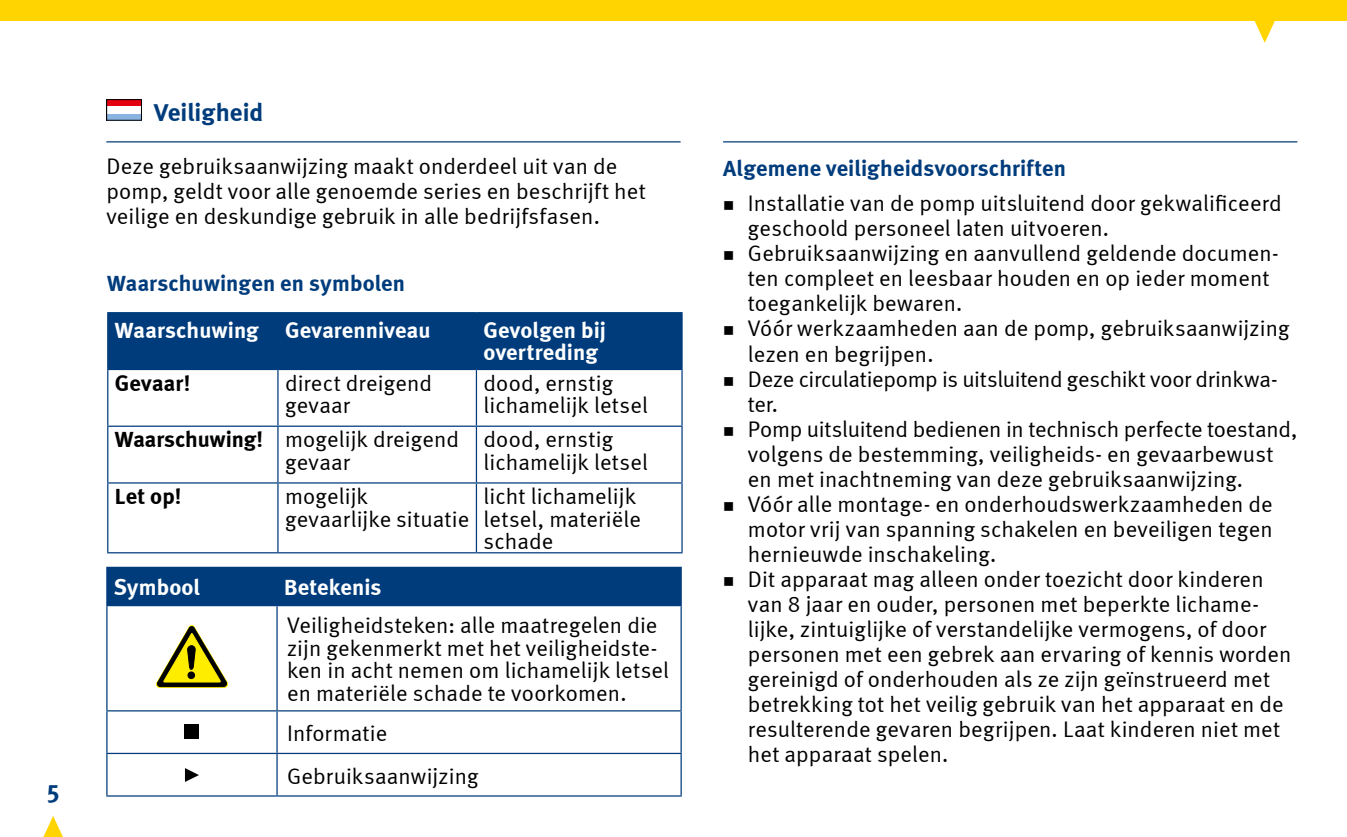
<style>
.page{position:relative;width:1347px;height:837px;background:#fff}
.page>*{position:absolute;margin:0;border:0;box-sizing:border-box;transform-origin:0 0}
.t1{font:700 25px "Meta";color:#003c7c}
.t2{font:25px "Meta Bold LF";color:#003c7c}
.t3{font:22.5px/25px "Meta Normal LF";letter-spacing:.005em;color:#000}
.t4{font:700 22.5px/22.5px "Meta";letter-spacing:.01em;color:#fff}
.t5{font:700 22.5px "Meta";letter-spacing:.01em;color:#003c7c}
.t6{font:22.5px "Meta Bold LF";letter-spacing:.015em;color:#000}
.s1{font-family:"Meta Bold LF"}
</style>
<div class="page">
<svg style="left:44px;top:816px;width:19px;height:20px"></svg>
<hr style="left:106px;top:141px;width:574px;height:1px;background:#003c7c">
<hr style="left:723px;top:141px;width:574px;height:1px;background:#003c7c">
<svg style="left:1254px;top:21px;width:21px;height:22px"></svg>
<div style="left:0;top:0;width:1346px;height:21px;background:#ffd400"></div>
<svg style="left:108px;top:101px;width:32px;height:17px"></svg>
<div style="left:106px;top:99px;width:36px;height:21px;border:1px solid #000"></div>
<div style="left:108px;top:313px;width:573px;height:56px;background:#003c7c"></div>
<hr style="left:107px;top:312px;width:171px;height:1px;background:#003c7c">
<hr style="left:107px;top:313px;width:1px;height:56px;background:#003c7c">
<hr style="left:278px;top:312px;width:198px;height:1px;background:#003c7c">
<hr style="left:277px;top:313px;width:1px;height:56px;background:#003c7c">
<hr style="left:476px;top:312px;width:206px;height:1px;background:#003c7c">
<hr style="left:476px;top:313px;width:1px;height:56px;background:#003c7c">
<hr style="left:681px;top:313px;width:1px;height:56px;background:#003c7c">
<hr style="left:107px;top:369px;width:171px;height:1px;background:#003c7c">
<hr style="left:107px;top:370px;width:1px;height:55px;background:#003c7c">
<hr style="left:278px;top:369px;width:198px;height:1px;background:#003c7c">
<hr style="left:277px;top:370px;width:1px;height:55px;background:#003c7c">
<hr style="left:476px;top:369px;width:206px;height:1px;background:#003c7c">
<hr style="left:476px;top:370px;width:1px;height:55px;background:#003c7c">
<hr style="left:681px;top:370px;width:1px;height:55px;background:#003c7c">
<hr style="left:107px;top:425px;width:171px;height:1px;background:#003c7c">
<hr style="left:107px;top:426px;width:1px;height:56px;background:#003c7c">
<hr style="left:278px;top:425px;width:198px;height:1px;background:#003c7c">
<hr style="left:277px;top:426px;width:1px;height:56px;background:#003c7c">
<hr style="left:476px;top:425px;width:206px;height:1px;background:#003c7c">
<hr style="left:476px;top:426px;width:1px;height:56px;background:#003c7c">
<hr style="left:681px;top:426px;width:1px;height:56px;background:#003c7c">
<hr style="left:107px;top:482px;width:171px;height:1px;background:#003c7c">
<hr style="left:107px;top:483px;width:1px;height:69px;background:#003c7c">
<hr style="left:278px;top:482px;width:198px;height:1px;background:#003c7c">
<hr style="left:277px;top:483px;width:1px;height:69px;background:#003c7c">
<hr style="left:476px;top:482px;width:206px;height:1px;background:#003c7c">
<hr style="left:476px;top:483px;width:1px;height:69px;background:#003c7c">
<hr style="left:681px;top:483px;width:1px;height:69px;background:#003c7c">
<hr style="left:107px;top:552px;width:171px;height:1px;background:#003c7c">
<hr style="left:278px;top:552px;width:198px;height:1px;background:#003c7c">
<hr style="left:476px;top:552px;width:206px;height:1px;background:#003c7c">
<div style="left:107px;top:567px;width:573px;height:37px;background:#003c7c"></div>
<hr style="left:106px;top:566px;width:171px;height:1px;background:#003c7c">
<hr style="left:106px;top:567px;width:1px;height:37px;background:#003c7c">
<hr style="left:277px;top:566px;width:405px;height:1px;background:#003c7c">
<hr style="left:276px;top:567px;width:2px;height:37px;background:#003c7c">
<hr style="left:680px;top:567px;width:2px;height:37px;background:#003c7c">
<hr style="left:106px;top:604px;width:171px;height:2px;background:#003c7c">
<hr style="left:106px;top:606px;width:1px;height:104px;background:#003c7c">
<hr style="left:277px;top:604px;width:405px;height:2px;background:#003c7c">
<hr style="left:276px;top:606px;width:2px;height:104px;background:#003c7c">
<hr style="left:680px;top:606px;width:2px;height:104px;background:#003c7c">
<hr style="left:106px;top:710px;width:171px;height:1px;background:#003c7c">
<hr style="left:106px;top:711px;width:1px;height:41px;background:#003c7c">
<hr style="left:277px;top:710px;width:405px;height:1px;background:#003c7c">
<hr style="left:276px;top:711px;width:2px;height:41px;background:#003c7c">
<hr style="left:680px;top:711px;width:2px;height:41px;background:#003c7c">
<hr style="left:106px;top:752px;width:171px;height:1px;background:#003c7c">
<hr style="left:106px;top:753px;width:1px;height:42px;background:#003c7c">
<hr style="left:277px;top:752px;width:405px;height:1px;background:#003c7c">
<hr style="left:276px;top:753px;width:2px;height:42px;background:#003c7c">
<hr style="left:680px;top:753px;width:2px;height:42px;background:#003c7c">
<hr style="left:106px;top:795px;width:171px;height:1px;background:#003c7c">
<hr style="left:277px;top:795px;width:405px;height:1px;background:#003c7c">
<svg style="left:156px;top:625px;width:72px;height:62px"></svg>
<div style="left:185px;top:724px;width:14px;height:14px;background:#000"></div>
<svg style="left:185px;top:768px;width:14px;height:13px"></svg>
<p class="t2" style="left:46px;top:778px;width:16px">5</p>
<p class="t1" style="left:154px;top:97px;width:110px">Veiligheid</p>
<p class="t3" style="left:106px;top:153px;width:541px">Deze gebruiksaanwijzing maakt onderdeel uit van de pomp, geldt voor alle genoemde series en beschrijft het veilige en deskundige gebruik in alle bedrijfsfasen.</p>
<p class="t5" style="left:107px;top:269px;width:299px">Waarschuwingen en symbolen</p>
<p class="t4" style="left:115px;top:318px;width:317px">Waarschuwing Gevarenniveau</p>
<p class="t4" style="left:483px;top:318px;width:124px">Gevolgen bij overtreding</p>
<p class="t6" style="left:115px;top:369px;width:77px">Gevaar!</p>
<p class="t3" style="left:285px;top:371px;width:148px;line-height:22.5px">direct dreigend gevaar</p>
<p class="t3" style="left:483px;top:371px;width:166px;line-height:22.5px">dood, ernstig lichamelijk letsel</p>
<p class="t3" style="left:285px;top:428px;width:176px;line-height:22.5px;text-indent:-170px"><span class="s1">Waarschuwing!</span> mogelijk dreigend gevaar</p>
<p class="t3" style="left:483px;top:428px;width:166px;line-height:22.5px">dood, ernstig lichamelijk letsel</p>
<p class="t6" style="left:115px;top:483px;width:68px">Let op!</p>
<p class="t3" style="left:285px;top:484px;width:186px;line-height:22.5px">mogelijk gevaarlijke situatie</p>
<p class="t3" style="left:483px;top:484px;width:159px;line-height:22.5px">licht lichamelijk letsel, materiële schade</p>
<p class="t4" style="left:114px;top:575px;width:87px">Symbool</p>
<p class="t4" style="left:284px;top:575px;width:99px">Betekenis</p>
<p class="t3" style="left:287px;top:613px;width:383px;line-height:22.5px">Veiligheidsteken: alle maatregelen die zijn gekenmerkt met het veiligheidste&shy;ken in acht nemen om lichamelijk letsel en materiële schade te voorkomen.</p>
<p class="t3" style="left:287px;top:711px;width:193px;line-height:42.5px">Informatie<br>Gebruiksaanwijzing</p>
<p class="t5" style="left:723px;top:154px;width:344px">Algemene veiligheidsvoorschriften</p>
<p class="t3" style="left:748px;top:191px;width:551px">Installatie van de pomp uitsluitend door gekwalificeerd geschoold personeel laten uitvoeren.<br>Gebruiksaanwijzing en aanvullend geldende documen&shy;ten compleet en leesbaar houden en op ieder moment toegankelijk bewaren.<br>Vóór werkzaamheden aan de pomp, gebruiksaanwijzing lezen en begrijpen.<br>Deze circulatiepomp is uitsluitend geschikt voor drinkwa&shy;ter.<br>Pomp uitsluitend bedienen in technisch perfecte toestand, volgens de bestemming, veiligheids- en gevaarbewust en met inachtneming van deze gebruiksaanwijzing.<br>Vóór alle montage- en onderhoudswerkzaamheden de motor vrij van spanning schakelen en beveiligen tegen hernieuwde inschakeling.<br>Dit apparaat mag alleen onder toezicht door kinderen van 8 jaar en ouder, personen met beperkte lichame&shy;lijke, zintuiglijke of verstandelijke vermogens, of door personen met een gebrek aan ervaring of kennis worden gereinigd of onderhouden als ze zijn geïnstrueerd met betrekking tot het veilig gebruik van het apparaat en de resulterende gevaren begrijpen. Laat kinderen niet met het apparaat spelen.</p>
</div>
